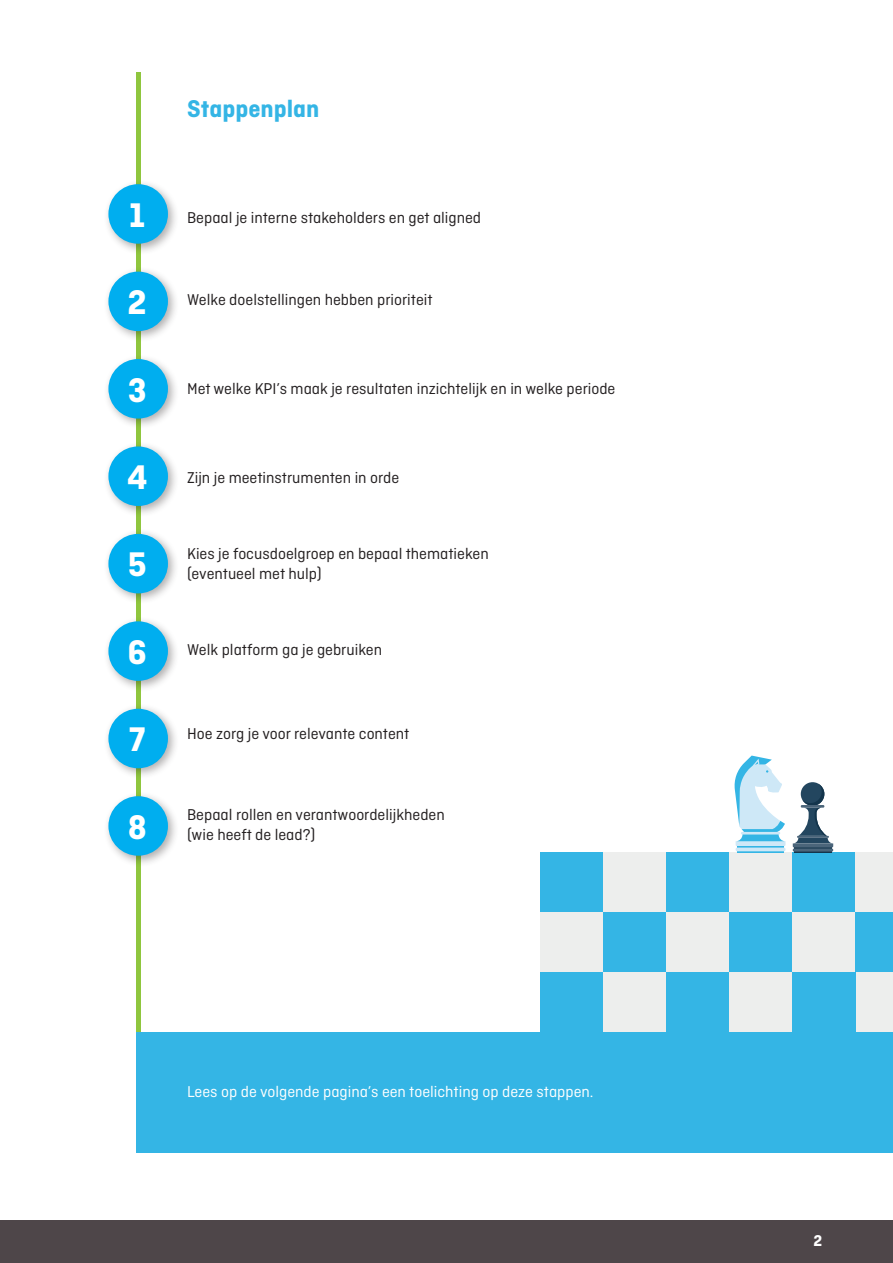
<style>
.page{position:relative;width:893px;height:1263px;background:#fff}
.page>*{position:absolute;margin:0;border:0;box-sizing:border-box;transform-origin:0 0}
.t1{font:700 36px "Ciutadella";color:#fff}
.t2{font:700 25.5px "Ciutadella";color:#34b5e5}
.t3{font:16.5px/19.8px "Ciutadella";color:#231f20}
.t4{font:16.5px "Ciutadella";color:#fff}
.t5{font:700 16.5px "Ciutadella";color:#fff}
</style>
<div class="page">
<div style="left:0;top:1220px;width:893px;height:43px;background:#4e4649"></div>
<div style="left:540px;top:852px;width:63px;height:60px;background:#34b5e5"></div>
<div style="left:603px;top:852px;width:63px;height:60px;background:#edeeed"></div>
<div style="left:666px;top:852px;width:63px;height:60px;background:#34b5e5"></div>
<div style="left:729px;top:852px;width:63px;height:60px;background:#edeeed"></div>
<div style="left:792px;top:852px;width:63px;height:60px;background:#34b5e5"></div>
<div style="left:540px;top:912px;width:63px;height:60px;background:#edeeed"></div>
<div style="left:603px;top:912px;width:63px;height:60px;background:#34b5e5"></div>
<div style="left:666px;top:912px;width:63px;height:60px;background:#edeeed"></div>
<div style="left:729px;top:912px;width:63px;height:60px;background:#34b5e5"></div>
<div style="left:792px;top:912px;width:63px;height:60px;background:#edeeed"></div>
<div style="left:540px;top:972px;width:63px;height:60px;background:#34b5e5"></div>
<div style="left:603px;top:972px;width:63px;height:60px;background:#edeeed"></div>
<div style="left:666px;top:972px;width:63px;height:60px;background:#34b5e5"></div>
<div style="left:729px;top:972px;width:63px;height:60px;background:#edeeed"></div>
<div style="left:855px;top:852px;width:38px;height:60px;background:#edeeed"></div>
<div style="left:855px;top:912px;width:38px;height:60px;background:#34b5e5"></div>
<div style="left:855px;top:972px;width:38px;height:60px;background:#edeeed"></div>
<div style="left:792px;top:972px;width:63px;height:60px;background:#34b5e5"></div>
<hr style="left:136px;top:72px;width:4px;height:1080px;background:#8fc63e">
<div style="left:136px;top:1032px;width:757px;height:120px;background:#34b5e5"></div>
<div style="left:103px;top:179px;width:76px;height:76px;background:#231f20;opacity:.36"></div>
<div style="left:108px;top:184px;width:60px;height:60px;background:#00aeef;border-radius:50%"></div>
<div style="left:103px;top:529px;width:76px;height:76px;background:#231f20;opacity:.36"></div>
<div style="left:108px;top:534px;width:60px;height:59px;background:#00aeef;border-radius:50%"></div>
<div style="left:103px;top:266px;width:76px;height:76px;background:#231f20;opacity:.36"></div>
<div style="left:108px;top:272px;width:60px;height:59px;background:#00aeef;border-radius:50%"></div>
<div style="left:103px;top:616px;width:76px;height:76px;background:#231f20;opacity:.36"></div>
<div style="left:108px;top:621px;width:60px;height:60px;background:#00aeef;border-radius:50%"></div>
<div style="left:103px;top:354px;width:76px;height:76px;background:#231f20;opacity:.36"></div>
<div style="left:108px;top:359px;width:60px;height:60px;background:#00aeef;border-radius:50%"></div>
<div style="left:103px;top:703px;width:76px;height:76px;background:#231f20;opacity:.36"></div>
<div style="left:108px;top:709px;width:60px;height:59px;background:#00aeef;border-radius:50%"></div>
<div style="left:103px;top:441px;width:76px;height:76px;background:#231f20;opacity:.36"></div>
<div style="left:108px;top:446px;width:60px;height:60px;background:#00aeef;border-radius:50%"></div>
<div style="left:103px;top:791px;width:76px;height:76px;background:#231f20;opacity:.36"></div>
<div style="left:108px;top:796px;width:60px;height:60px;background:#00aeef;border-radius:50%"></div>
<hr style="left:737px;top:851px;width:47px;height:1px;background:#34b5e5">
<svg style="left:734px;top:755px;width:51px;height:96px"></svg>
<div style="left:794px;top:847px;width:38px;height:5px;background:#335066"></div>
<svg style="left:801px;top:782px;width:23px;height:24px"></svg>
<svg style="left:793px;top:784px;width:40px;height:67px"></svg>
<h2 class="t2" style="left:187px;top:94px;width:134px">Stappenplan</h2>
<h1 class="t1" style="left:129px;top:194px;width:17px">1</h1>
<p class="t3" style="left:187px;top:207px;width:296px">Bepaal je interne stakeholders en get aligned</p>
<h1 class="t1" style="left:128px;top:282px;width:21px">2</h1>
<p class="t3" style="left:187px;top:290px;width:247px">Welke doelstellingen hebben prioriteit</p>
<h1 class="t1" style="left:128px;top:369px;width:21px">3</h1>
<p class="t3" style="left:187px;top:378px;width:430px">Met welke KPI’s maak je resultaten inzichtelijk en in welke periode</p>
<h1 class="t1" style="left:127px;top:456px;width:22px">4</h1>
<p class="t3" style="left:187px;top:468px;width:214px">Zijn je meetinstrumenten in orde</p>
<h1 class="t1" style="left:128px;top:544px;width:20px">5</h1>
<p class="t3" style="left:187px;top:544px;width:303px">Kies je focusdoelgroep en bepaal thematieken (eventueel met hulp)</p>
<h1 class="t1" style="left:128px;top:631px;width:21px">6</h1>
<p class="t3" style="left:187px;top:639px;width:196px">Welk platform ga je gebruiken</p>
<h1 class="t1" style="left:129px;top:719px;width:18px">7</h1>
<p class="t3" style="left:187px;top:724px;width:224px">Hoe zorg je voor relevante content</p>
<h1 class="t1" style="left:128px;top:806px;width:21px">8</h1>
<p class="t3" style="left:187px;top:805px;width:259px">Bepaal rollen en verantwoordelijkheden (wie heeft de lead?)</p>
<p class="t4" style="left:187px;top:1083px;width:408px">Lees op de volgende pagina’s een toelichting op deze stappen.</p>
<p class="t5" style="left:814px;top:1231px;width:10px">2</p>
</div>
